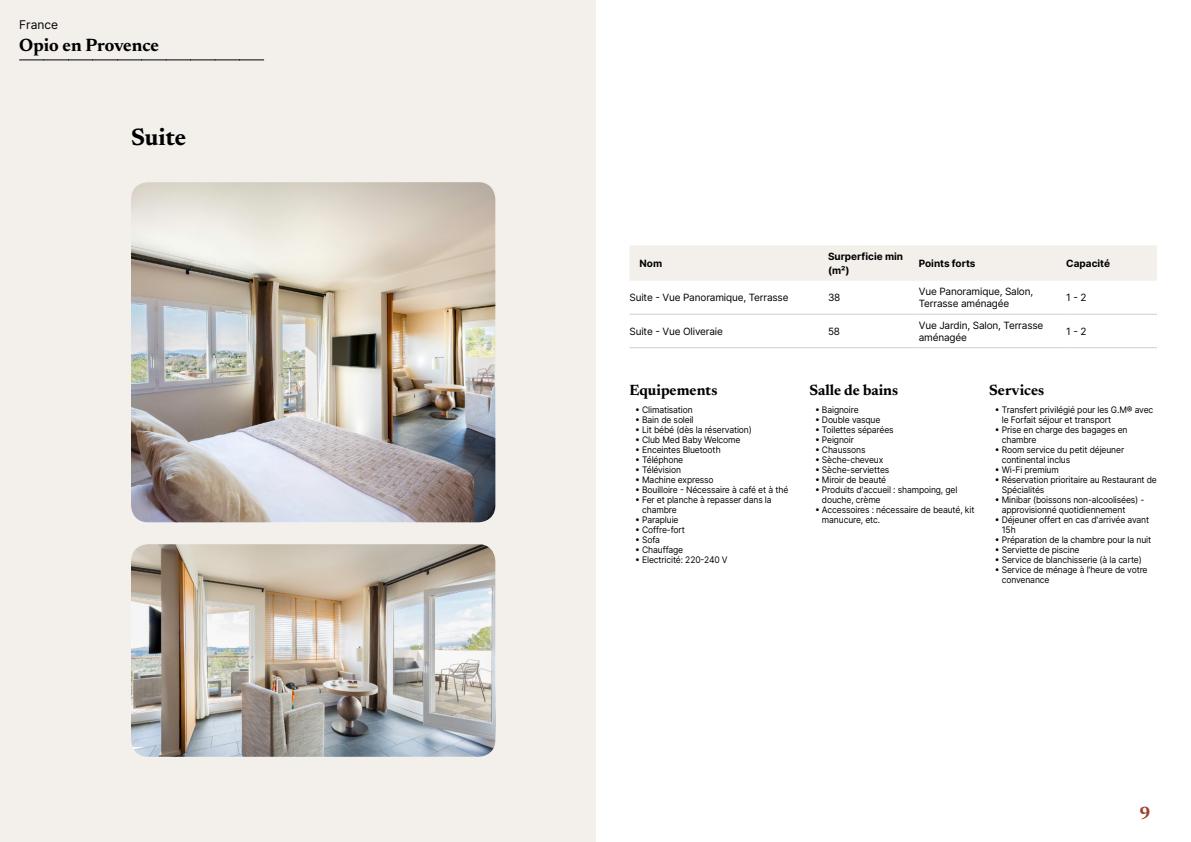
<style>
.page{position:relative;width:1191px;height:842px;background:#fff}
.page>*{position:absolute;margin:0;border:0;box-sizing:border-box;transform-origin:0 0}
.t1{font:700 24px "Newsreader 24 pt";color:#000}
.t2{font:700 18px "Newsreader 24 pt";color:#000}
.t3{font:700 18px "Newsreader 24 pt";color:#9d432c}
.t4{font:700 15px "Newsreader 24 pt";color:#000}
.t5{font:12px "Inter";color:#000}
.t6{font:10px/12px "Inter";letter-spacing:-.015em;color:#000}
.t7{font:700 10px/14px "Inter";color:#000}
.t8{font:9px/10px "Inter";letter-spacing:-.015em;color:#000;scale:.95 1}
</style>
<div class="page">
<div style="left:0;top:0;width:595px;height:842px;background:#f3f0ec"></div>
<img style="left:131px;top:182px;width:364px;height:340px">
<img style="left:131px;top:544px;width:364px;height:213px">
<svg style="left:20px;top:60px;width:244px;height:1px"></svg>
<div style="left:630px;top:245px;width:527px;height:36px;background:#f3f0ec"></div>
<hr style="left:629px;top:314px;width:199px;height:1px;background:#d7cdc1">
<hr style="left:828px;top:314px;width:90px;height:1px;background:#d7cdc1">
<hr style="left:918px;top:314px;width:148px;height:1px;background:#d7cdc1">
<hr style="left:1066px;top:314px;width:91px;height:1px;background:#d7cdc1">
<hr style="left:629px;top:347px;width:199px;height:1px;background:#d7cdc1">
<hr style="left:828px;top:347px;width:90px;height:1px;background:#d7cdc1">
<hr style="left:918px;top:347px;width:148px;height:1px;background:#d7cdc1">
<hr style="left:1066px;top:347px;width:91px;height:1px;background:#d7cdc1">
<h3 class="t5" style="left:19px;top:15px;width:40px">France</h3>
<h2 class="t2" style="left:19px;top:32px;width:141px">Opio en Provence</h2>
<h1 class="t1" style="left:131px;top:120px;width:57px">Suite</h1>
<p class="t7" style="left:639px;top:256px;width:24px">Nom</p>
<p class="t7" style="left:828px;top:249px;width:77px">Surperficie min (m²)</p>
<p class="t7" style="left:918px;top:256px;width:58px">Points forts</p>
<p class="t7" style="left:1066px;top:256px;width:45px">Capacité</p>
<p class="t6" style="left:629px;top:291px;width:160px">Suite - Vue Panoramique, Terrasse</p>
<p class="t6" style="left:828px;top:291px;width:14px">38</p>
<p class="t6" style="left:918px;top:285px;width:116px">Vue Panoramique, Salon,<br>Terrasse aménagée</p>
<p class="t6" style="left:1066px;top:291px;width:22px">1 - 2</p>
<p class="t6" style="left:629px;top:325px;width:95px">Suite - Vue Oliveraie</p>
<p class="t6" style="left:828px;top:325px;width:14px">58</p>
<p class="t6" style="left:918px;top:319px;width:126px">Vue Jardin, Salon, Terrasse aménagée</p>
<p class="t6" style="left:1066px;top:325px;width:22px">1 - 2</p>
<h3 class="t4" style="left:629px;top:379px;width:89px">Equipements</h3>
<p class="t8" style="left:635px;top:405px;width:62px">• Climatisation</p>
<p class="t8" style="left:635px;top:415px;width:63px">• Bain de soleil</p>
<p class="t8" style="left:635px;top:425px;width:124px">• Lit bébé (dès la réservation)</p>
<p class="t8" style="left:635px;top:435px;width:112px">• Club Med Baby Welcome</p>
<p class="t8" style="left:635px;top:445px;width:92px">• Enceintes Bluetooth</p>
<p class="t8" style="left:635px;top:455px;width:52px">• Téléphone</p>
<p class="t8" style="left:635px;top:465px;width:50px">• Télévision</p>
<p class="t8" style="left:635px;top:475px;width:84px">• Machine expresso</p>
<p class="t8" style="left:635px;top:485px;width:163px">• Bouilloire - Nécessaire à café et à thé</p>
<p class="t8" style="left:642px;top:495px;width:138px;text-indent:-7px">• Fer et planche à repasser dans la chambre</p>
<p class="t8" style="left:635px;top:515px;width:47px">• Parapluie</p>
<p class="t8" style="left:635px;top:525px;width:54px">• Coffre-fort</p>
<p class="t8" style="left:635px;top:535px;width:28px">• Sofa</p>
<p class="t8" style="left:635px;top:545px;width:52px">• Chauffage</p>
<p class="t8" style="left:635px;top:555px;width:99px">• Electricité: 220-240 V</p>
<h3 class="t4" style="left:809px;top:379px;width:90px">Salle de bains</h3>
<p class="t8" style="left:815px;top:405px;width:47px">• Baignoire</p>
<p class="t8" style="left:815px;top:415px;width:70px">• Double vasque</p>
<p class="t8" style="left:815px;top:425px;width:84px">• Toilettes séparées</p>
<p class="t8" style="left:815px;top:435px;width:43px">• Peignoir</p>
<p class="t8" style="left:815px;top:445px;width:55px">• Chaussons</p>
<p class="t8" style="left:815px;top:455px;width:73px">• Sèche-cheveux</p>
<p class="t8" style="left:815px;top:465px;width:80px">• Sèche-serviettes</p>
<p class="t8" style="left:815px;top:475px;width:76px">• Miroir de beauté</p>
<p class="t8" style="left:822px;top:485px;width:144px;text-indent:-7px">• Produits d'accueil : shampoing, gel douche, crème</p>
<p class="t8" style="left:822px;top:505px;width:162px;text-indent:-7px">• Accessoires : nécessaire de beauté, kit manucure, etc.</p>
<h3 class="t4" style="left:989px;top:379px;width:57px">Services</h3>
<p class="t8" style="left:1001px;top:405px;width:161px;text-indent:-7px">• Transfert privilégié pour les G.M® avec le Forfait séjour et transport</p>
<p class="t8" style="left:1001px;top:425px;width:134px;text-indent:-7px">• Prise en charge des bagages en chambre</p>
<p class="t8" style="left:1001px;top:445px;width:130px;text-indent:-7px">• Room service du petit déjeuner continental inclus</p>
<p class="t8" style="left:994px;top:465px;width:69px">• Wi-Fi premium</p>
<p class="t8" style="left:1001px;top:475px;width:165px;text-indent:-7px">• Réservation prioritaire au Restaurant de<br>Spécialités</p>
<p class="t8" style="left:1001px;top:495px;width:152px;text-indent:-7px">• Minibar (boissons non-alcoolisées) - approvisionné quotidiennement</p>
<p class="t8" style="left:1001px;top:515px;width:157px;text-indent:-7px">• Déjeuner offert en cas d'arrivée avant<br>15h</p>
<p class="t8" style="left:994px;top:535px;width:166px">• Préparation de la chambre pour la nuit</p>
<p class="t8" style="left:994px;top:545px;width:91px">• Serviette de piscine</p>
<p class="t8" style="left:994px;top:555px;width:156px">• Service de blanchisserie (à la carte)</p>
<p class="t8" style="left:1001px;top:565px;width:155px;text-indent:-7px">• Service de ménage à l'heure de votre convenance</p>
<h2 class="t3" style="left:1139px;top:800px;width:13px">9</h2>
</div>
